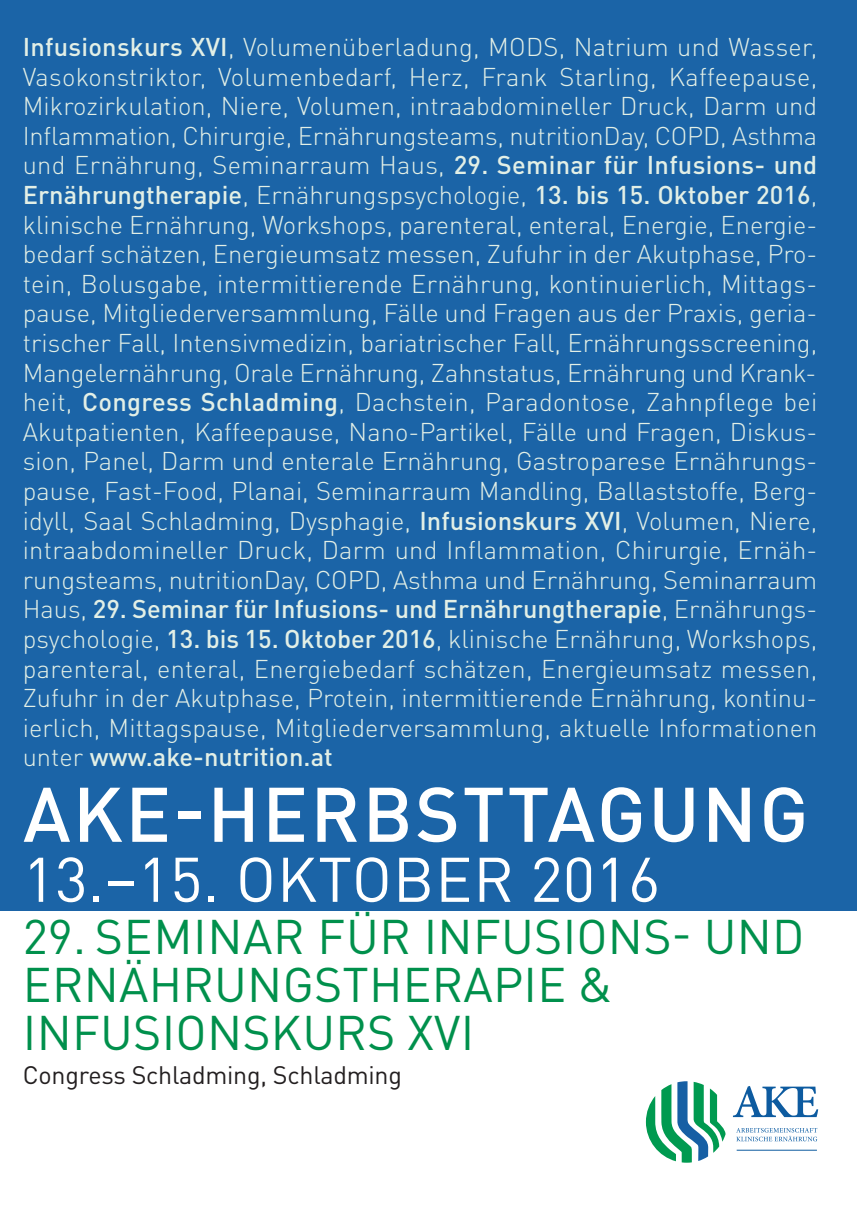
<style>
.page{position:relative;width:857px;height:1225px;background:#fff}
.page>*{position:absolute;margin:0;border:0;box-sizing:border-box;transform-origin:0 0}
.t1{font:500 76px "DINOT";letter-spacing:.03em;color:#fff}
.t2{font:62px "DINOT";letter-spacing:.005em;color:#fff}
.t3{font:48px/48px "DINOT";letter-spacing:.005em;color:#00904c}
.t4{font:300 25.4px/29.6px "DINOT";letter-spacing:.005em;color:#e2efe6;text-align:justify}
.t5{font:25px "DINOT";letter-spacing:-.01em;color:#231f20}
.s1{font-weight:500}
</style>
<div class="page">
<div style="left:0;top:0;width:856px;height:910px;background:#1b64a7"></div>
<svg style="left:645px;top:1081px;width:80px;height:81px"></svg>
<svg style="left:736px;top:1128px;width:80px;height:13px"></svg>
<svg style="left:732px;top:1086px;width:85px;height:31px"></svg>
<hr style="left:736px;top:1149px;width:80px;height:1px;background:#0d5ba0">
<p class="t4" style="left:23px;top:35px;width:795px"><span class="s1">Infusionskurs XVI</span>, Volumenüberladung, MODS, Natrium und Wasser, Vasokonstriktor, Volumenbedarf, Herz, Frank Starling, Kaffeepause, Mikrozirkulation, Niere, Volumen, intraabdomineller Druck, Darm und Inflammation, Chirurgie, Ernährungsteams, nutritionDay, COPD, Asthma und Ernährung, Seminarraum Haus, <span class="s1">29. Seminar für Infusions- und Ernährungtherapie</span>, Ernährungspsychologie, <span class="s1">13. bis 15. Oktober 2016</span>, klinische Ernährung, Workshops, parenteral, enteral, Energie, Energie&shy;bedarf schätzen, Energieumsatz messen, Zufuhr in der Akutphase, Pro&shy;tein, Bolusgabe, intermittierende Ernährung, kontinuierlich, Mittags&shy;pause, Mitgliederversammlung, Fälle und Fragen aus der Praxis, geria&shy;trischer Fall, Intensivmedizin, bariatrischer Fall, Ernährungsscreening, Mangelernährung, Orale Ernährung, Zahnstatus, Ernährung und Krank&shy;heit, <span class="s1">Congress Schladming</span>, Dachstein, Paradontose, Zahnpflege bei Akutpatienten, Kaffeepause, Nano-Partikel, Fälle und Fragen, Diskus&shy;sion, Panel, Darm und enterale Ernährung, Gastroparese Ernährungs&shy;pause, Fast-Food, Planai, Seminarraum Mandling, Ballaststoffe, Berg&shy;idyll, Saal Schladming, Dysphagie, <span class="s1">Infusionskurs XVI</span>, Volumen, Niere, intraabdomineller Druck, Darm und Inflammation, Chirurgie, Ernäh&shy;rungsteams, nutritionDay, COPD, Asthma und Ernährung, Seminarraum Haus, <span class="s1">29. Seminar für Infusions- und Ernährungtherapie</span>, Ernährungs&shy;psychologie, <span class="s1">13. bis 15. Oktober 2016</span>, klinische Ernährung, Workshops, parenteral, enteral, Energiebedarf schätzen, Energieumsatz messen, Zufuhr in der Akutphase, Protein, intermittierende Ernährung, kontinu&shy;ierlich, Mittagspause, Mitgliederversammlung, aktuelle Informationen unter <span class="s1">www.ake-nutrition.at</span></p>
<h1 class="t1" style="left:23px;top:787px;width:786px">AKE-HERBSTTAGUNG</h1>
<h2 class="t2" style="left:23px;top:857px;width:639px">13.–15. OKTOBER 2016</h2>
<h3 class="t3" style="left:23px;top:918px;width:783px">29. SEMINAR FÜR INFUSIONS- UND<br>ERNÄHRUNGSTHERAPIE &amp;<br>INFUSIONSKURS XVI</h3>
<p class="t5" style="left:23px;top:1065px;width:380px">CONGRESS SCHLADMING, SCHLADMING</p>
</div>
